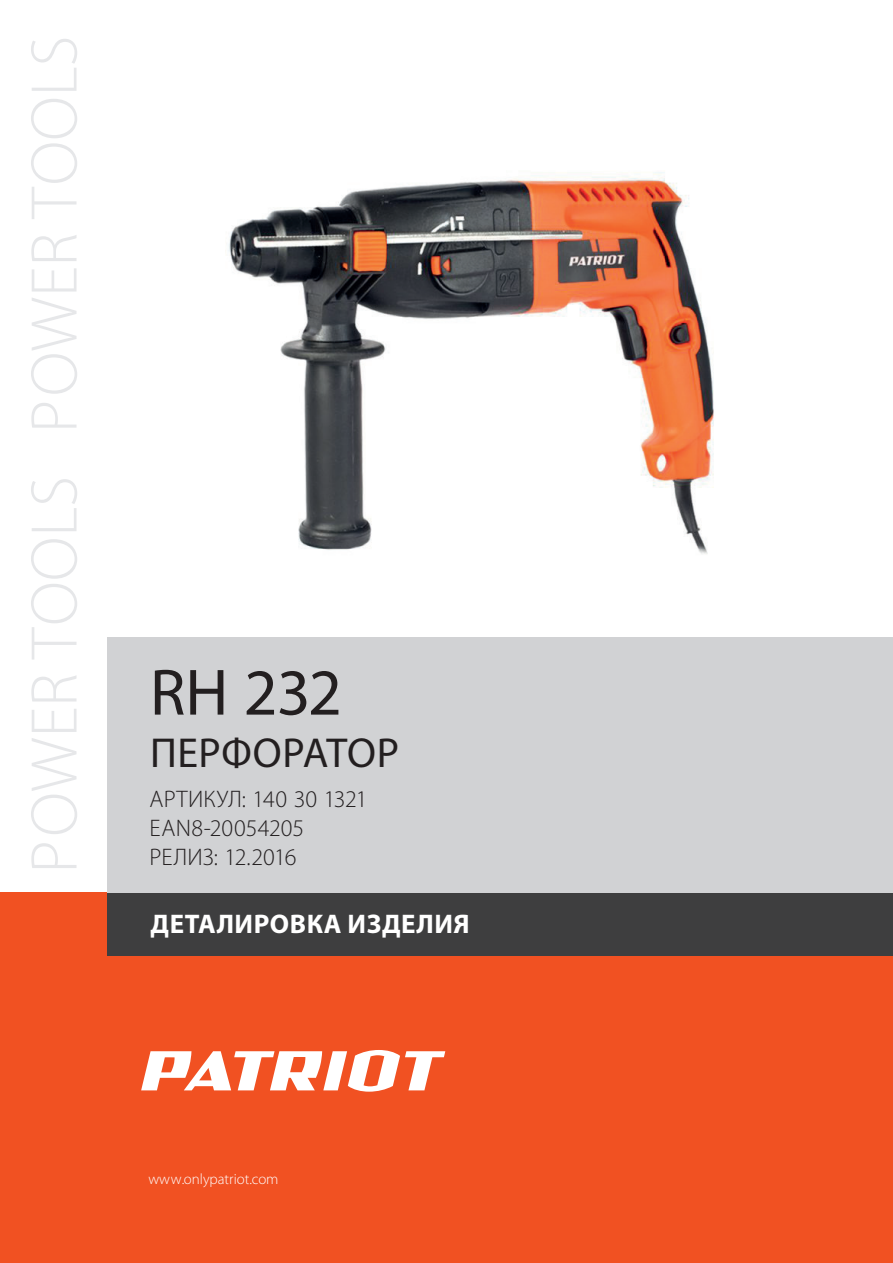
<style>
.page{position:relative;width:893px;height:1263px;background:#fff}
.page>*{position:absolute;margin:0;border:0;box-sizing:border-box;transform-origin:0 0}
.t1{font:300 66.45px "Myriad Pro";color:#e6e7e9}
.t2{font:66px "Myriad Pro";color:#231f20}
.t3{font:42px "Myriad Pro";letter-spacing:.01em;color:#231f20}
.t4{font:700 27px "Myriad Pro";letter-spacing:.02em;color:#fff}
.t5{font:300 24px/28.8px "Myriad Pro";letter-spacing:.005em;color:#231f20}
.t6{font:300 15px "Myriad Pro";color:#fff}
</style>
<div class="page">
<div style="left:0;top:893px;width:893px;height:370px;background:#f15122"></div>
<div style="left:107px;top:892px;width:786px;height:64px;background:#3e3e3f"></div>
<div style="left:107px;top:637px;width:786px;height:255px;background:#d1d2d4"></div>
<svg style="left:141px;top:1050px;width:304px;height:42px"></svg>
<img style="left:228px;top:172px;width:486px;height:382px">
<h1 class="t1" style="left:14px;top:918px;width:884px;rotate:-90deg">L POWER TOOLSL POWER TOOLS</h1>
<h2 class="t2" style="left:150px;top:652px;width:194px">RH 232</h2>
<h3 class="t3" style="left:150px;top:727px;width:250px">ПЕРФОРАТОР</h3>
<p class="t5" style="left:150px;top:785px;width:219px">АРТИКУЛ: 140 30 1321<br>EAN8-20054205<br>РЕЛИЗ: 12.2016</p>
<p class="t4" style="left:151px;top:906px;width:321px">ДЕТАЛИРОВКА ИЗДЕЛИЯ</p>
<p class="t6" style="left:148px;top:1170px;width:132px">www.onlypatriot.com</p>
</div>
